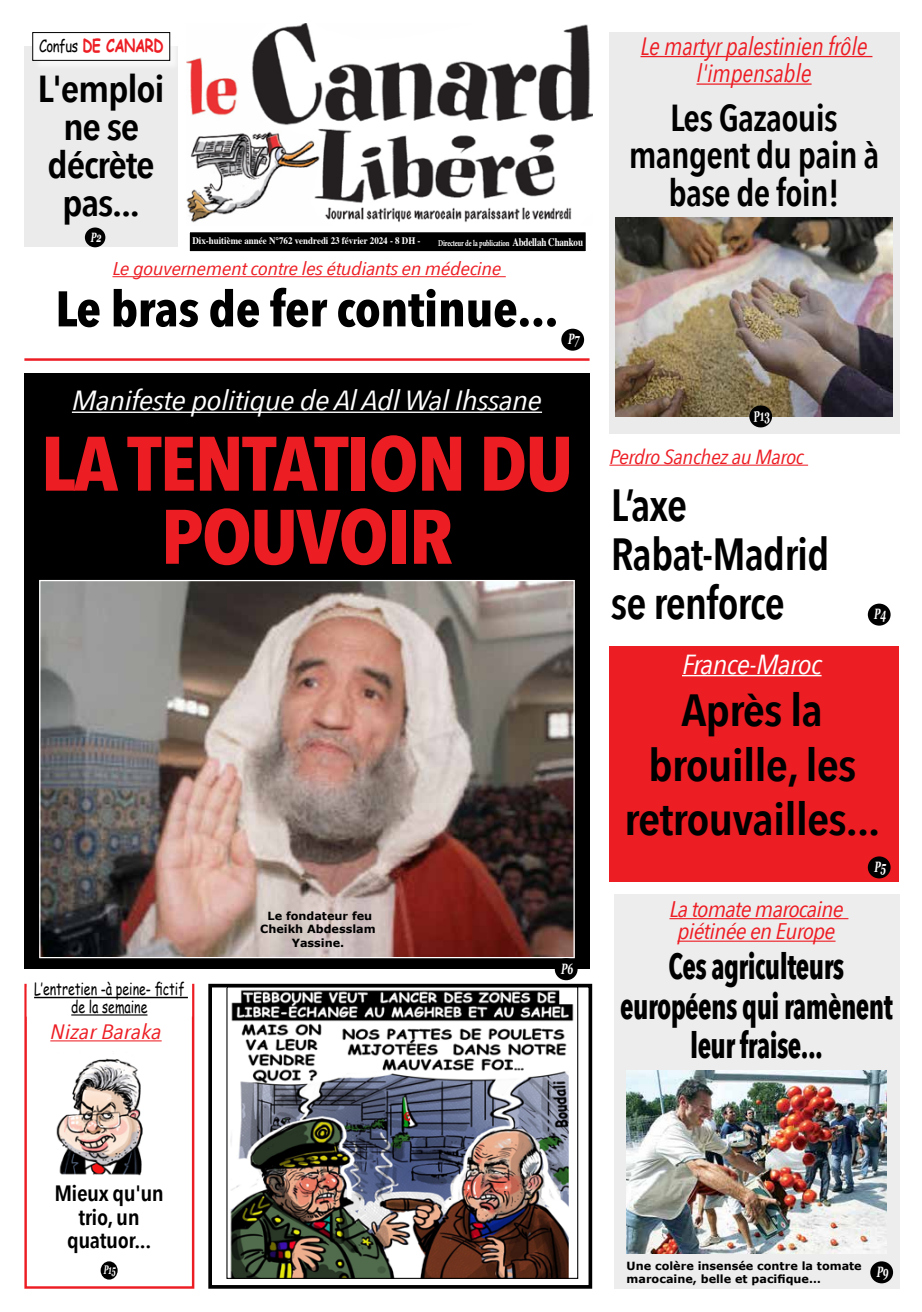
<style>
.page{position:relative;width:922px;height:1312px;background:#fff}
.page>*{position:absolute;margin:0;border:0;box-sizing:border-box;transform-origin:0 0}
.t1{font:700 76.12px/73px "Avenir Next Condensed";letter-spacing:-.02em;color:#ed1d24;text-align:center;scale:1.07 1}
.t2{font:700 49.5px "Avenir Next Condensed";letter-spacing:-.01em;color:#000;scale:1.05 1}
.t3{font:600 45px/54px "Avenir Next Condensed";letter-spacing:-.02em;color:#000;text-align:center;scale:1.1 1}
.t4{font:600 45px/48.8px "Avenir Next Condensed";letter-spacing:-.02em;color:#000}
.t5{font:600 37.5px/37.5px "Avenir Next Condensed";letter-spacing:-.02em;color:#000;text-align:center}
.t6{font:600 37.5px/37.9px "Avenir Next Condensed";letter-spacing:-.02em;color:#000;text-align:center;scale:1.1 1}
.t7{font:700 35.75px/39.2px "Avenir Next Condensed";letter-spacing:-.02em;color:#000;text-align:center;scale:.8 1}
.t8{font:italic 27.62px "Avenir Next Condensed";letter-spacing:-.02em;color:#fff;scale:1.26 1}
.t9{font:italic 27.5px "Avenir Next Condensed";letter-spacing:-.02em;color:#fff;scale:1.16 1}
.t10{font:italic 25px/27.5px "Avenir Next Condensed";letter-spacing:-.01em;color:#ed1d24;text-align:center;scale:1.04 1}
.t11{font:italic 22.5px/22.5px "Avenir Next Condensed";letter-spacing:-.03em;color:#ed1d24;text-align:center;scale:1.16 1}
.t12{font:600 22.12px/23.6px "Avenir Next Condensed";letter-spacing:-.02em;color:#000;text-align:center;scale:1.07 1}
.t13{font:italic 20.75px "Avenir Next Condensed";color:#ed1d24;scale:1.25 1}
.t14{font:italic 20.38px "Avenir Next Condensed";letter-spacing:-.02em;color:#ed1d24;scale:1.16 1}
.t15{font:italic 18.38px "Avenir Next Condensed";letter-spacing:-.02em;color:#ed1d24;scale:1.26 1}
.t16{font:700 17.88px "Comic Sans MS";letter-spacing:-.03em;color:#ed1d24;scale:.78 1}
.t17{font:16.88px/17.6px "Comic Sans MS";color:#000;text-align:center;scale:.73 1}
.t18{font:italic 700 15px "Georgia";color:#fff;scale:.59 1}
.t19{font:italic 700 13.5px "Georgia";color:#fff;scale:.59 1}
.t20{font:700 12.5px "Adobe Arabic";letter-spacing:-.02em;color:#fff;scale:.73 1}
.t21{font:italic 700 12.38px "Georgia";color:#fff;scale:.53 1}
.t22{font:700 11.25px/13.5px "Verdana";color:#000;text-align:center}
.t23{font:700 10px "Times";color:#fff;scale:.9 1}
.s1{font-weight:400;font-size:16.62px;color:#000}
.s2{font-family:"Times";font-size:11.62px}
</style>
<div class="page">
<div style="left:608px;top:32px;width:291px;height:401px;background:#ebebec"></div>
<div style="left:24px;top:373px;width:565px;height:596px;background:#000"></div>
<img style="left:41px;top:582px;width:531px;height:374px">
<img style="left:186px;top:23px;width:406px;height:200px">
<div style="left:189px;top:232px;width:397px;height:19px;background:#000"></div>
<div style="left:613px;top:894px;width:286px;height:394px;background:#ededee"></div>
<div style="left:554px;top:958px;width:23px;height:22px;background:#000;border-radius:50%"></div>
<div style="left:24px;top:46px;width:154px;height:201px;background:#ebebec"></div>
<div style="left:33px;top:33px;width:148px;height:38px;background:#f4f4f4"></div>
<div style="left:33px;top:33px;width:137px;height:27px;background:#fff"></div>
<div style="left:32px;top:32px;width:138px;height:29px;border:1px solid #000"></div>
<div style="left:85px;top:227px;width:20px;height:20px;background:#000;border-radius:50%"></div>
<div style="left:561px;top:328px;width:23px;height:22px;background:#000;border-radius:50%"></div>
<div style="left:208px;top:983px;width:384px;height:305px;border:4px solid #000"></div>
<div style="left:24px;top:983px;width:170px;height:305px;border:2px solid #ed1d24"></div>
<div style="left:27px;top:980px;width:164px;height:35px;background:#fff"></div>
<hr style="left:34px;top:996px;width:154px;height:2px;background:#000">
<div style="left:27px;top:980px;width:165px;height:36px;border:1px solid #fff"></div>
<div style="left:101px;top:1260px;width:17px;height:19px;background:#000;border-radius:50%"></div>
<hr style="left:50px;top:1040px;width:112px;height:1px;background:#ed1d24">
<div style="left:609px;top:646px;width:289px;height:235px;background:#ed1d24"></div>
<hr style="left:681px;top:674px;width:140px;height:2px;background:#fff">
<div style="left:867px;top:856px;width:23px;height:22px;background:#000;border-radius:50%"></div>
<hr style="left:72px;top:411px;width:470px;height:2px;background:#fff">
<hr style="left:112px;top:276px;width:393px;height:1px;background:#ed1d24">
<hr style="left:24px;top:358px;width:565px;height:3px;background:#ed1d24">
<img style="left:56px;top:1058px;width:87px;height:118px">
<hr style="left:669px;top:917px;width:179px;height:2px;background:#ed1d24">
<hr style="left:677px;top:940px;width:158px;height:1px;background:#ed1d24">
<img style="left:626px;top:1070px;width:260px;height:182px">
<div style="left:870px;top:1260px;width:22px;height:22px;background:#000;border-radius:50%"></div>
<hr style="left:640px;top:56px;width:232px;height:1px;background:#ed1d24">
<hr style="left:696px;top:83px;width:115px;height:2px;background:#ed1d24">
<img style="left:615px;top:218px;width:277px;height:198px">
<img style="left:230px;top:989px;width:344px;height:287px">
<div style="left:226px;top:986px;width:352px;height:292px;border:1px solid #000"></div>
<div style="left:867px;top:603px;width:23px;height:22px;background:#000;border-radius:50%"></div>
<hr style="left:609px;top:464px;width:198px;height:1px;background:#ed1d24">
<svg style="left:748px;top:404px;width:24px;height:24px"></svg>
<h3 class="t16" style="left:39px;top:32px;width:161px"><span class="s1">Confus</span> DE CANARD</h3>
<h3 class="t6" style="left:38px;top:69px;width:117px">L'emploi ne se décrète pas...</h3>
<p class="t19" style="left:91px;top:227px;width:20px">P2</p>
<p class="t23" style="left:192px;top:231px;width:255px">Dix-huitième année N°762 vendredi 23 février 2024 - 8 DH -</p>
<p class="t20" style="left:438px;top:234px;width:200px">Directeur de la publication <span class="s2">Abdellah Chankou</span></p>
<h3 class="t15" style="left:112px;top:258px;width:310px">Le gouvernement contre les étudiants en médecine</h3>
<h2 class="t2" style="left:55px;top:278px;width:480px">Le bras de fer continue...</h2>
<h3 class="t18" style="left:568px;top:328px;width:21px">P7</h3>
<h3 class="t8" style="left:72px;top:384px;width:374px">Manifeste politique de Al Adl Wal Ihssane</h3>
<h1 class="t1" style="left:41px;top:427px;width:499px">LA TENTATION DU<br>POUVOIR</h1>
<h3 class="t17" style="left:34px;top:979px;width:208px">L’entretien -à peine- fictif de la semaine</h3>
<h3 class="t13" style="left:50px;top:1019px;width:91px">Nizar Baraka</h3>
<p class="t22" style="left:260px;top:908px;width:117px">Le fondateur feu<br>Cheikh Abdesslam<br>Yassine.</p>
<h3 class="t18" style="left:561px;top:957px;width:22px">P6</h3>
<h3 class="t10" style="left:640px;top:32px;width:220px">Le martyr palestinien frôle l'impensable</h3>
<h3 class="t5" style="left:628px;top:98px;width:252px">Les Gazaouis mangent du pain à base de foin!</h3>
<h3 class="t14" style="left:609px;top:444px;width:169px">Perdro Sanchez au Maroc</h3>
<h3 class="t4" style="left:610px;top:479px;width:220px">L’axe<br>Rabat-Madrid se renforce</h3>
<h3 class="t9" style="left:681px;top:647px;width:122px">France-Maroc</h3>
<h3 class="t18" style="left:873px;top:603px;width:22px">P4</h3>
<h3 class="t3" style="left:624px;top:682px;width:234px">Après la brouille, les retrouvailles...</h3>
<h3 class="t18" style="left:874px;top:855px;width:21px">P5</h3>
<h3 class="t11" style="left:669px;top:897px;width:152px">La tomate marocaine piétinée en Europe</h3>
<h3 class="t7" style="left:620px;top:946px;width:342px">Ces agriculteurs européens qui ramènent leur fraise...</h3>
<h3 class="t12" style="left:54px;top:1180px;width:104px">Mieux qu'un trio, un quatuor...</h3>
<p class="t21" style="left:104px;top:1260px;width:24px">P15</p>
<p class="t22" style="left:626px;top:1258px;width:236px;text-align:left">Une colère insensée contre la tomate marocaine, belle et pacifique…</p>
<h3 class="t18" style="left:876px;top:1260px;width:22px">P9</h3>
</div>
